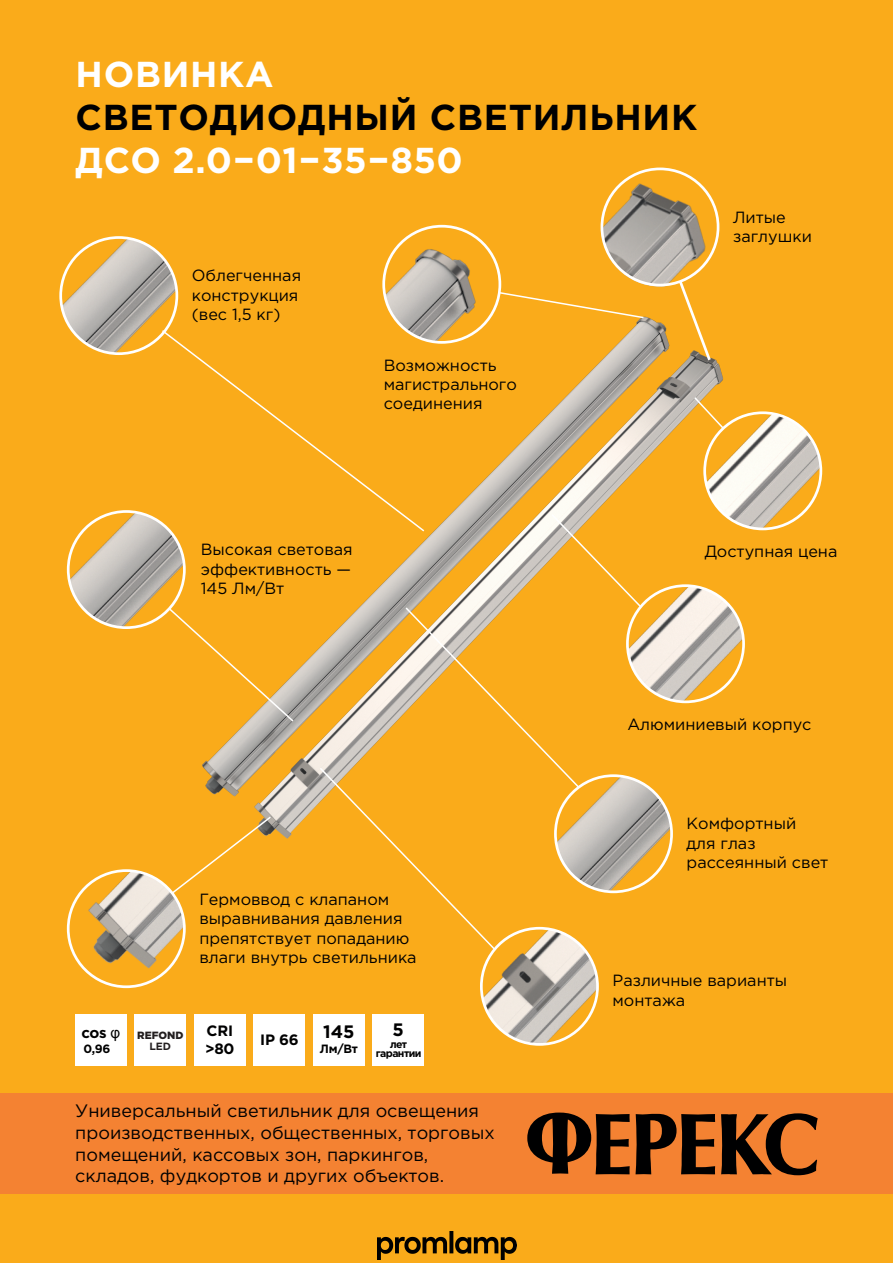
<style>
.page{position:relative;width:893px;height:1263px;background:#faab1a}
.page>*{position:absolute;margin:0;border:0;box-sizing:border-box;transform-origin:0 0}
.t1{font:700 36px "Gotham Pro";letter-spacing:.015em;color:#fff}
.t2{font:700 36px "Gotham Pro";letter-spacing:.02em;color:#000001}
.t3{font:18px/21.6px "Gotham Pro";color:#000001}
.t4{font:700 18px "Gotham Pro";color:#000001}
.t5{font:16.2px/19.5px "Gotham Pro";color:#000001}
.t6{font:700 15px/18px "Gotham Pro";letter-spacing:-.025em;color:#000001}
.t7{font:700 12px "Gotham Pro";color:#000001}
.t8{font:700 10.5px/9.8px "Gotham Pro";letter-spacing:-.055em;color:#000001;text-align:center}
.t9{font:900 10.5px "Gotham Pro";letter-spacing:-.005em;color:#231f20}
.t10{font:700 10.5px "Gotham Pro";color:#231f20}
.s1{font-family:"Arial";font-weight:400}
</style>
<div class="page">
<div style="left:0;top:1094px;width:893px;height:100px;background:#f48232"></div>
<div style="left:75px;top:1014px;width:51px;height:51px;background:#fff"></div>
<div style="left:135px;top:1014px;width:51px;height:51px;background:#fff"></div>
<div style="left:254px;top:1014px;width:51px;height:51px;background:#fff"></div>
<div style="left:194px;top:1014px;width:51px;height:51px;background:#fff"></div>
<div style="left:313px;top:1014px;width:51px;height:51px;background:#fff"></div>
<div style="left:373px;top:1014px;width:51px;height:51px;background:#fff"></div>
<img style="left:180px;top:316px;width:551px;height:536px">
<svg style="left:500px;top:292px;width:145px;height:27px"></svg>
<svg style="left:160px;top:329px;width:266px;height:204px"></svg>
<svg style="left:167px;top:606px;width:128px;height:117px"></svg>
<svg style="left:134px;top:815px;width:138px;height:106px"></svg>
<svg style="left:693px;top:396px;width:32px;height:34px"></svg>
<svg style="left:677px;top:278px;width:36px;height:85px"></svg>
<img style="left:61px;top:238px;width:116px;height:116px;border-radius:58px">
<img style="left:68px;top:511px;width:116px;height:117px;border-radius:58px">
<img style="left:555px;top:776px;width:117px;height:116px;border-radius:58px">
<img style="left:705px;top:413px;width:116px;height:116px;border-radius:58px">
<img style="left:68px;top:870px;width:116px;height:117px;border-radius:58px">
<img style="left:481px;top:929px;width:116px;height:116px;border-radius:58px">
<img style="left:384px;top:227px;width:116px;height:115px">
<img style="left:602px;top:170px;width:116px;height:117px;border-radius:58px">
<div style="left:59px;top:236px;width:119px;height:119px;border:3px solid #fff;border-radius:50%"></div>
<div style="left:382px;top:225px;width:119px;height:119px;border:3px solid #fff;border-radius:50%"></div>
<div style="left:703px;top:411px;width:119px;height:119px;border:3px solid #fff;border-radius:50%"></div>
<div style="left:601px;top:168px;width:118px;height:118px;border:3px solid #fff;border-radius:50%"></div>
<div style="left:480px;top:927px;width:119px;height:119px;border:3px solid #fff;border-radius:50%"></div>
<svg style="left:318px;top:513px;width:325px;height:438px"></svg>
<img style="left:627px;top:586px;width:117px;height:116px;border-radius:58px">
<div style="left:626px;top:584px;width:119px;height:119px;border:3px solid #fff;border-radius:50%"></div>
<div style="left:67px;top:869px;width:119px;height:119px;border:3px solid #fff;border-radius:50%"></div>
<div style="left:67px;top:510px;width:119px;height:119px;border:3px solid #fff;border-radius:50%"></div>
<svg style="left:527px;top:1112px;width:291px;height:63px"></svg>
<img style="left:378px;top:1232px;width:139px;height:27px">
<h1 class="t1" style="left:76px;top:53px;width:200px">НОВИНКА</h1>
<h1 class="t2" style="left:76px;top:96px;width:623px">СВЕТОДИОДНЫЙ СВЕТИЛЬНИК</h1>
<h1 class="t1" style="left:76px;top:140px;width:389px">ДСО 2.0−01−35−850</h1>
<p class="t5" style="left:192px;top:266px;width:111px">Облегченная конструкция (вес 1,5 кг)</p>
<p class="t5" style="left:384px;top:355px;width:135px">Возможность магистрального соединения</p>
<p class="t5" style="left:733px;top:207px;width:80px">Литые заглушки</p>
<p class="t5" style="left:201px;top:540px;width:153px;text-align:justify">Высокая световая эффективность — 145 Лм/Вт</p>
<p class="t5" style="left:199px;top:889px;width:219px">Гермоввод с клапаном выравнивания давления препятствует попаданию влаги внутрь светильника</p>
<p class="t6" style="left:81px;top:1023px;width:40px">cos <span class="s1">φ</span></p>
<p class="t7" style="left:84px;top:1041px;width:28px">0,96</p>
<p class="t9" style="left:137px;top:1029px;width:48px">REFOND</p>
<p class="t10" style="left:149px;top:1040px;width:23px">LED</p>
<p class="t6" style="left:205px;top:1022px;width:31px">CRI &gt;80</p>
<p class="t4" style="left:323px;top:1021px;width:33px">145</p>
<p class="t6" style="left:260px;top:1031px;width:40px">IP 66</p>
<p class="t7" style="left:320px;top:1041px;width:39px">Лм/Вт</p>
<p class="t4" style="left:393px;top:1019px;width:13px">5</p>
<p class="t8" style="left:376px;top:1039px;width:47px">лет гарантии</p>
<p class="t3" style="left:75px;top:1100px;width:421px">Универсальный светильник для освещения производственных, общественных, торговых помещений, кассовых зон, паркингов, складов, фудкортов и других объектов.</p>
<p class="t5" style="left:705px;top:541px;width:134px">Доступная цена</p>
<p class="t5" style="left:627px;top:714px;width:186px">Алюминиевый корпус</p>
<p class="t5" style="left:687px;top:814px;width:143px">Комфортный для глаз рассеянный свет</p>
<p class="t5" style="left:612px;top:971px;width:176px">Различные варианты монтажа</p>
</div>
